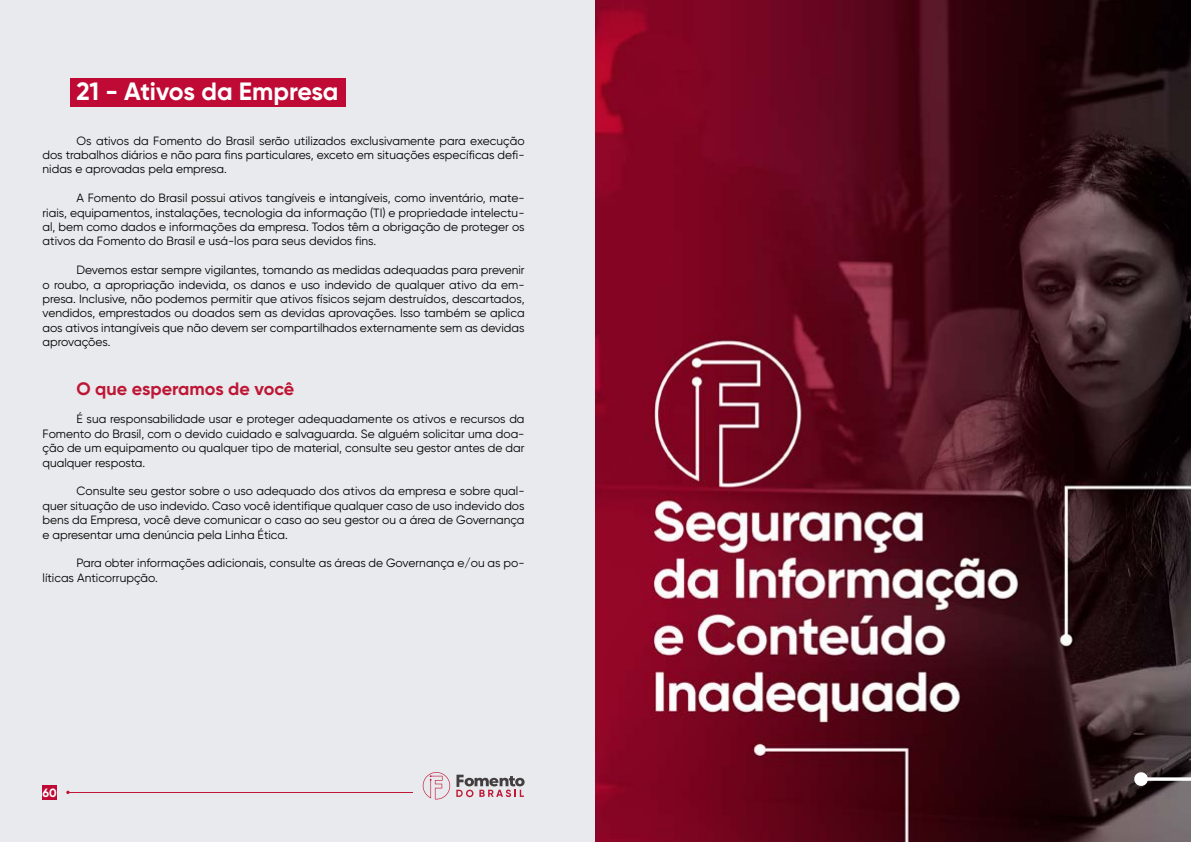
<style>
.page{position:relative;width:1191px;height:842px;background:#e9eaed}
.page>*{position:absolute;margin:0;border:0;box-sizing:border-box;transform-origin:0 0}
.t1{font:700 25px "Gilroy";letter-spacing:-.01em;color:#fff}
.t2{font:700 18px "Gilroy";color:#be1635}
.t3{font:12px/14.4px "Gilroy";color:#000;text-align:justify}
.t4{font:700 12px "Gilroy";color:#fff}
</style>
<div class="page">
<svg style="left:423px;top:772px;width:27px;height:27px"></svg>
<svg style="left:456px;top:775px;width:68px;height:22px"></svg>
<hr style="left:69px;top:792px;width:344px;height:1px;background:#be1635">
<div style="left:43px;top:785px;width:14px;height:14px;background:#be0a35"></div>
<img style="left:595px;top:0;width:596px;height:842px">
<svg style="left:1148px;top:777px;width:43px;height:4px"></svg>
<div style="left:1134px;top:772px;width:14px;height:14px;background:#fff;border-radius:50%"></div>
<div style="left:70px;top:78px;width:276px;height:28px;background:#be0a35"></div>
<h1 class="t1" style="left:77px;top:76px;width:263px">21 - Ativos da Empresa</h1>
<p class="t3" style="left:43px;top:133px;width:483px;text-indent:34px">Os ativos da Fomento do Brasil serão utilizados exclusivamente para execução dos trabalhos diários e não para fins particulares, exceto em situações específicas defi&shy;nidas e aprovadas pela empresa.</p>
<p class="t3" style="left:43px;top:191px;width:483px;text-indent:34px">A Fomento do Brasil possui ativos tangíveis e intangíveis, como inventário, mate&shy;riais, equipamentos, instalações, tecnologia da informação (TI) e propriedade intelectu&shy;al, bem como dados e informações da empresa. Todos têm a obrigação de proteger os ativos da Fomento do Brasil e usá-los para seus devidos fins.</p>
<p class="t3" style="left:43px;top:263px;width:483px;text-indent:34px">Devemos estar sempre vigilantes, tomando as medidas adequadas para prevenir o roubo, a apropriação indevida, os danos e uso indevido de qualquer ativo da em&shy;presa. Inclusive, não podemos permitir que ativos físicos sejam destruídos, descartados, vendidos, emprestados ou doados sem as devidas aprovações. Isso também se aplica aos ativos intangíveis que não devem ser compartilhados externamente sem as devidas aprovações.</p>
<h2 class="t2" style="left:77px;top:377px;width:219px">O que esperamos de você</h2>
<p class="t3" style="left:43px;top:412px;width:483px;text-indent:34px">É sua responsabilidade usar e proteger adequadamente os ativos e recursos da Fomento do Brasil, com o devido cuidado e salvaguarda. Se alguém solicitar uma doa&shy;ção de um equipamento ou qualquer tipo de material, consulte seu gestor antes de dar qualquer resposta.</p>
<p class="t3" style="left:43px;top:484px;width:483px;text-indent:34px">Consulte seu gestor sobre o uso adequado dos ativos da empresa e sobre qual&shy;quer situação de uso indevido. Caso você identifique qualquer caso de uso indevido dos bens da Empresa, você deve comunicar o caso ao seu gestor ou a área de Governança e apresentar uma denúncia pela Linha Ética.</p>
<p class="t3" style="left:43px;top:556px;width:483px;text-indent:34px">Para obter informações adicionais, consulte as áreas de Governança e/ou as po&shy;líticas Anticorrupção.</p>
<p class="t4" style="left:43px;top:785px;width:16px">60</p>
</div>
